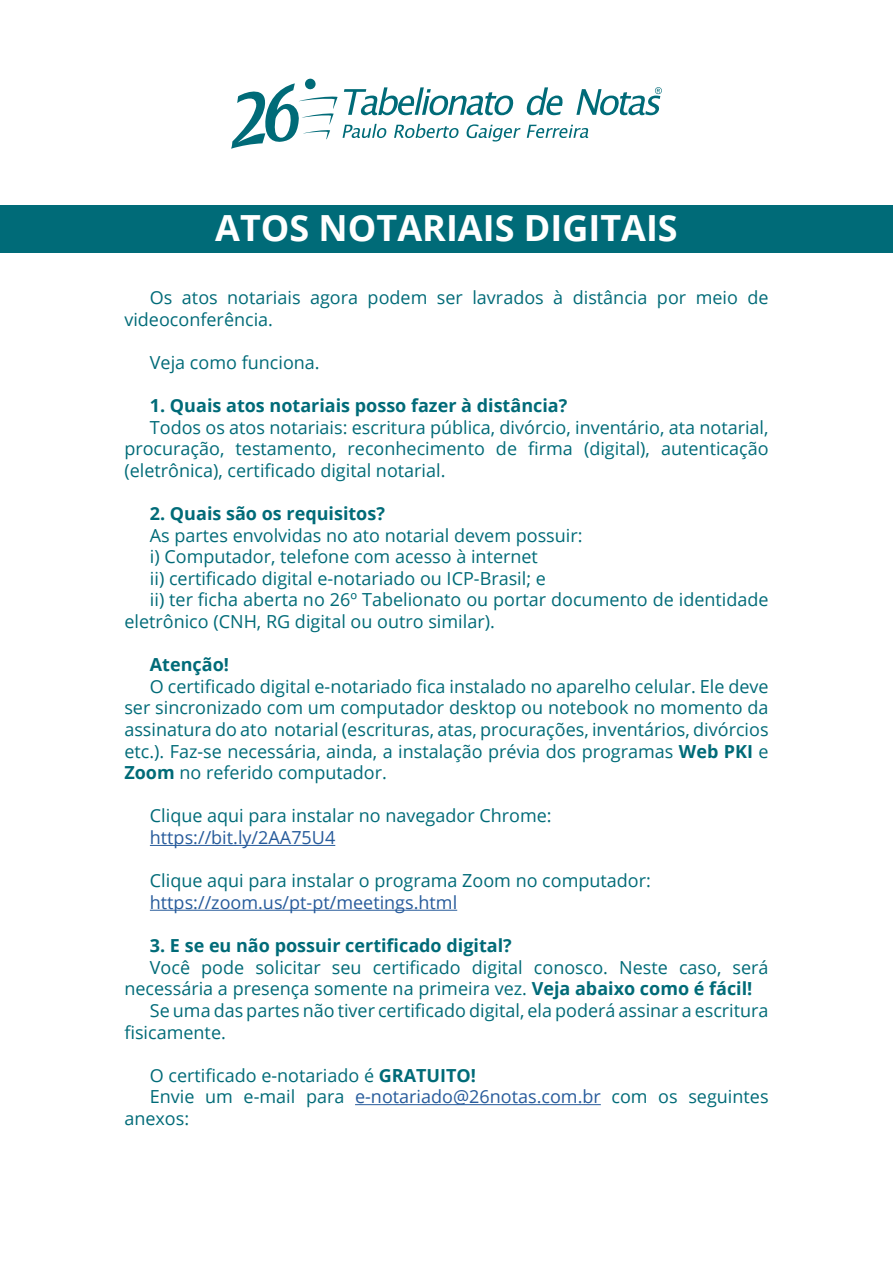
<style>
.page{position:relative;width:893px;height:1263px;background:#fff}
.page>*{position:absolute;margin:0;border:0;box-sizing:border-box;transform-origin:0 0}
.t1{font:700 36px "Open Sans";color:#fff}
.t2{font:18px/21.6px "Open Sans";color:#006b78;text-align:justify}
.t3{font:700 18px "Open Sans";color:#006b78}
.t4{font:18px "Open Sans";color:#275b9b}
.s1{font-weight:700}
.s2{color:#275b9b}
</style>
<div class="page">
<div style="left:0;top:205px;width:893px;height:47px;background:#006b78"></div>
<hr style="left:150px;top:845px;width:185px;height:1px;background:#275b9b">
<hr style="left:150px;top:910px;width:307px;height:1px;background:#275b9b">
<hr style="left:355px;top:1104px;width:246px;height:1px;background:#275b9b">
<svg style="left:231px;top:78px;width:431px;height:71px"></svg>
<h1 class="t1" style="left:215px;top:203px;width:464px">ATOS NOTARIAIS DIGITAIS</h1>
<p class="t2" style="left:124px;top:286px;width:646px;text-indent:26px">Os atos notariais agora podem ser lavrados à distância por meio de videoconferência.</p>
<p class="t2" style="left:150px;top:351px;width:171px">Veja como funciona.</p>
<p class="t3" style="left:150px;top:393px;width:419px">1. Quais atos notariais posso fazer à distância?</p>
<p class="t2" style="left:124px;top:416px;width:646px;text-indent:26px">Todos os atos notariais: escritura pública, divórcio, inventário, ata notarial, procuração, testamento, reconhecimento de firma (digital), autenticação (eletrônica), certificado digital notarial.</p>
<p class="t3" style="left:150px;top:501px;width:237px">2. Quais são os requisitos?</p>
<p class="t2" style="left:150px;top:524px;width:434px">As partes envolvidas no ato notarial devem possuir:</p>
<p class="t2" style="left:150px;top:545px;width:390px">i) Computador, telefone com acesso à internet</p>
<p class="t2" style="left:150px;top:567px;width:398px">ii) certificado digital e-notariado ou ICP-Brasil; e</p>
<p class="t2" style="left:150px;top:589px;width:620px">ii) ter ficha aberta no 26º Tabelionato ou portar documento de identidade</p>
<p class="t2" style="left:124px;top:610px;width:372px">eletrônico (CNH, RG digital ou outro similar).</p>
<p class="t3" style="left:150px;top:652px;width:81px">Atenção!</p>
<p class="t2" style="left:124px;top:675px;width:646px;text-indent:26px">O certificado digital e-notariado fica instalado no aparelho celular. Ele deve ser sincronizado com um computador desktop ou notebook no momento da assinatura do ato notarial (escrituras, atas, procurações, inventários, divórcios etc.). Faz-se necessária, ainda, a instalação prévia dos programas <span class="s1">Web PKI</span> e <span class="s1">Zoom</span> no referido computador.</p>
<p class="t2" style="left:150px;top:805px;width:403px">Clique aqui para instalar no navegador Chrome:</p>
<p class="t4" style="left:150px;top:825px;width:187px">https://bit.ly/2AA75U4</p>
<p class="t2" style="left:150px;top:869px;width:503px">Clique aqui para instalar o programa Zoom no computador:</p>
<p class="t4" style="left:150px;top:890px;width:309px">https://zoom.us/pt-pt/meetings.html</p>
<p class="t3" style="left:150px;top:933px;width:363px">3. E se eu não possuir certificado digital?</p>
<p class="t2" style="left:150px;top:956px;width:620px">Você pode solicitar seu certificado digital conosco. Neste caso, será</p>
<p class="t2" style="left:124px;top:977px;width:629px">necessária a presença somente na primeira vez. <span class="s1">Veja abaixo como é fácil!</span></p>
<p class="t2" style="left:150px;top:999px;width:620px">Se uma das partes não tiver certificado digital, ela poderá assinar a escritura</p>
<p class="t2" style="left:124px;top:1021px;width:103px">fisicamente.</p>
<p class="t2" style="left:150px;top:1064px;width:328px">O certificado e-notariado é <span class="s1">GRATUITO!</span></p>
<p class="t2" style="left:150px;top:1085px;width:620px">Envie um e-mail para <span class="s2">e-notariado@26notas.com.br</span> com os seguintes</p>
<p class="t2" style="left:124px;top:1107px;width:66px">anexos:</p>
</div>
